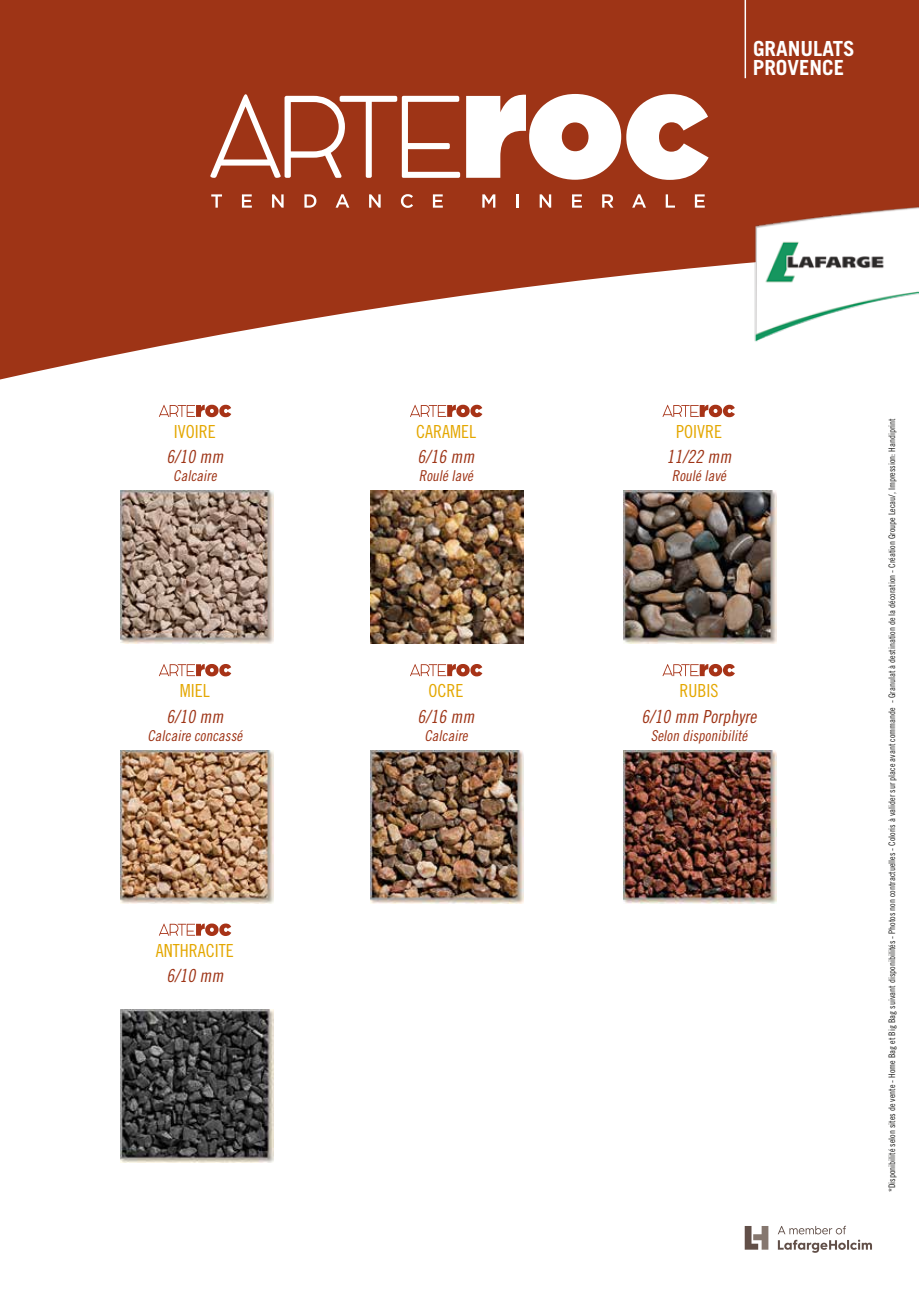
<style>
.page{position:relative;width:919px;height:1289px;background:#fff}
.page>*{position:absolute;margin:0;border:0;box-sizing:border-box;transform-origin:0 0}
.t1{font:700 20.85px "Trade Gothic LT Std";color:#fff}
.t2{font:italic 18px "Trade Gothic LT Std Cn 18";color:#9e3416}
.t3{font:18px "Trade Gothic LT Std Cn 18";color:#e4a700}
.t4{font:italic 15px "Trade Gothic LT Std Cn 18";color:#9e3416}
.t5{font:9px "Trade Gothic LT Std Cn 18";color:#1d1d1b}
</style>
<div class="page">
<svg style="left:0;top:0;width:918px;height:379px;fill:#9e3416"></svg>
<hr style="left:744px;top:0;width:2px;height:78px;background:#fff">
<svg style="left:210px;top:94px;width:250px;height:84px"></svg>
<svg style="left:466px;top:94px;width:242px;height:86px"></svg>
<svg style="left:211px;top:194px;width:11px;height:14px"></svg>
<svg style="left:242px;top:194px;width:10px;height:14px"></svg>
<svg style="left:272px;top:194px;width:11px;height:14px"></svg>
<svg style="left:304px;top:194px;width:12px;height:14px"></svg>
<svg style="left:335px;top:194px;width:14px;height:14px"></svg>
<svg style="left:369px;top:194px;width:11px;height:14px"></svg>
<svg style="left:401px;top:194px;width:12px;height:14px"></svg>
<svg style="left:433px;top:194px;width:10px;height:14px"></svg>
<svg style="left:482px;top:194px;width:13px;height:14px"></svg>
<svg style="left:516px;top:194px;width:2px;height:14px"></svg>
<svg style="left:539px;top:194px;width:12px;height:14px"></svg>
<svg style="left:572px;top:194px;width:10px;height:14px"></svg>
<svg style="left:602px;top:194px;width:11px;height:14px"></svg>
<svg style="left:632px;top:194px;width:14px;height:14px"></svg>
<svg style="left:665px;top:194px;width:10px;height:14px"></svg>
<svg style="left:694px;top:194px;width:10px;height:14px"></svg>
<svg style="left:744px;top:1226px;width:24px;height:23px"></svg>
<svg style="left:777px;top:1225px;width:94px;height:27px"></svg>
<img style="left:745px;top:196px;width:173px;height:155px">
<svg style="left:159px;top:405px;width:72px;height:12px"></svg>
<svg style="left:159px;top:664px;width:72px;height:12px"></svg>
<svg style="left:159px;top:923px;width:72px;height:13px"></svg>
<svg style="left:410px;top:405px;width:72px;height:12px"></svg>
<svg style="left:410px;top:664px;width:72px;height:12px"></svg>
<svg style="left:662px;top:405px;width:72px;height:12px"></svg>
<svg style="left:662px;top:664px;width:72px;height:12px"></svg>
<img style="left:371px;top:750px;width:153px;height:153px">
<img style="left:623px;top:490px;width:153px;height:153px">
<img style="left:623px;top:750px;width:153px;height:153px">
<img style="left:121px;top:1009px;width:153px;height:153px">
<img style="left:121px;top:750px;width:153px;height:153px">
<img style="left:371px;top:490px;width:153px;height:153px">
<img style="left:121px;top:490px;width:153px;height:153px">
<h2 class="t3" style="left:174px;top:421px;width:43px">IVOIRE</h2>
<h2 class="t2" style="left:166px;top:446px;width:62px">6/10 mm</h2>
<h3 class="t4" style="left:173px;top:467px;width:48px">Calcaire</h3>
<h2 class="t3" style="left:180px;top:680px;width:31px">MIEL</h2>
<h2 class="t2" style="left:166px;top:705px;width:62px">6/10 mm</h2>
<h3 class="t4" style="left:147px;top:726px;width:100px">Calcaire concassé</h3>
<h2 class="t3" style="left:156px;top:939px;width:79px">ANTHRACITE</h2>
<h2 class="t2" style="left:166px;top:965px;width:62px">6/10 mm</h2>
<h1 class="t1" style="left:753px;top:36px;width:103px">GRANULATS</h1>
<h1 class="t1" style="left:752px;top:55px;width:93px">PROVENCE</h1>
<h2 class="t3" style="left:416px;top:421px;width:61px">CARAMEL</h2>
<h2 class="t2" style="left:417px;top:446px;width:62px">6/16 mm</h2>
<h3 class="t4" style="left:419px;top:467px;width:59px">Roulé lavé</h3>
<h2 class="t3" style="left:428px;top:680px;width:36px">OCRE</h2>
<h2 class="t2" style="left:417px;top:705px;width:62px">6/16 mm</h2>
<h3 class="t4" style="left:424px;top:726px;width:48px">Calcaire</h3>
<h2 class="t3" style="left:676px;top:421px;width:47px">POIVRE</h2>
<h2 class="t2" style="left:666px;top:446px;width:70px">11/22 mm</h2>
<h3 class="t4" style="left:672px;top:467px;width:59px">Roulé lavé</h3>
<h2 class="t3" style="left:679px;top:680px;width:40px">RUBIS</h2>
<h2 class="t2" style="left:641px;top:705px;width:120px">6/10 mm Porphyre</h2>
<h3 class="t4" style="left:650px;top:726px;width:101px">Selon disponibilité</h3>
<p class="t5" style="left:886px;top:1192px;width:775px;rotate:-90deg">*Disponibilité selon sites de vente - Home Bag et Big Bag suivant disponibilités - Photos non contractuelles - Coloris à valider sur place avant commande - Granulat à destination de la décoration - Création Groupe Lecau/, Impression: Handiprint</p>
</div>
